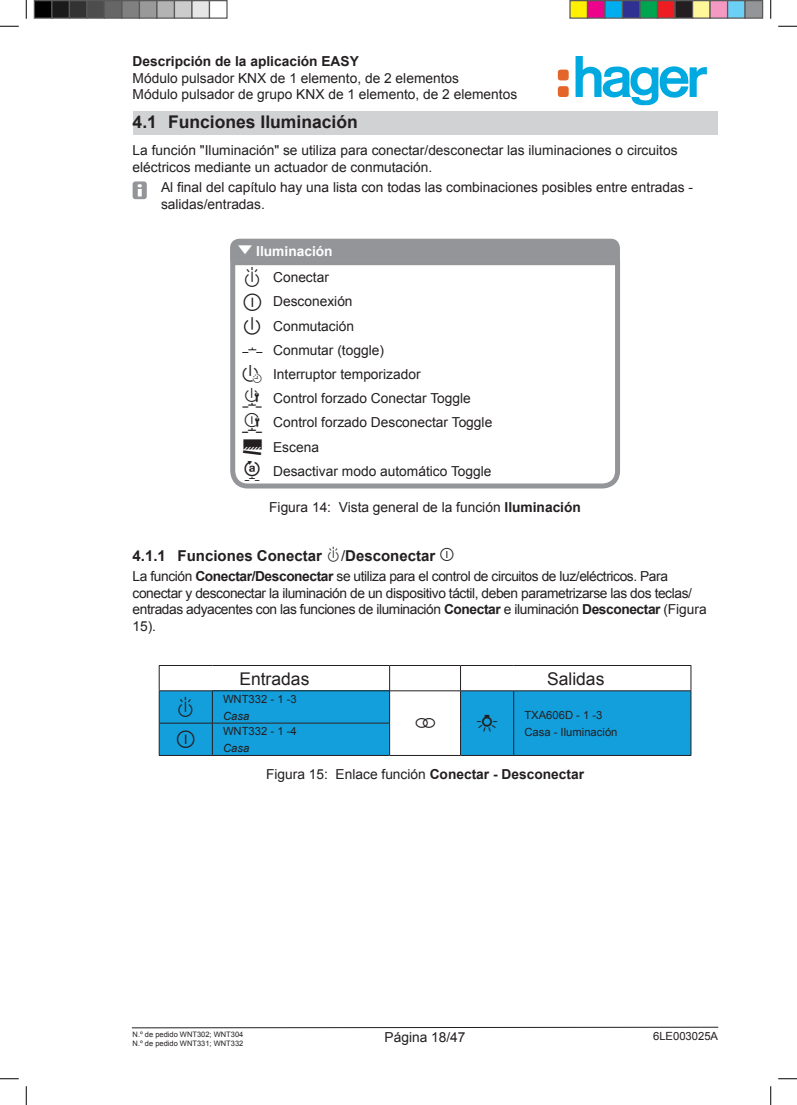
<style>
.page{position:relative;width:797px;height:1105px;background:#fff}
.page>*{position:absolute;margin:0;border:0;box-sizing:border-box;transform-origin:0 0}
.t1{font:700 17.5px "Arial";color:#231f20}
.t2{font:17.5px "Arial";color:#231f20}
.t3{font:700 15px "Arial";color:#231f20}
.t4{font:13.75px/24.1px "Arial";color:#231f20}
.t5{font:13.75px/16.5px "Arial";letter-spacing:-.03em;color:#231f20}
.t6{font:700 13.75px "Arial";color:#231f20}
.t7{font:700 13.75px "Arial";color:#fff}
.t8{font:11.25px/17px "Arial";color:#231f20}
.t9{font:italic 11.25px "Arial";color:#231f20}
.t10{font:7.5px/9px "Arial";color:#231f20}
.s1{font-weight:700}
.s2{font-weight:400}
</style>
<div class="page">
<div style="left:133px;top:111px;width:584px;height:24px;background:#d1d2d4"></div>
<div style="left:133px;top:181px;width:14px;height:18px;background:#939598;border-radius:3px"></div>
<svg style="left:138px;top:184px;width:4px;height:12px"></svg>
<svg style="left:230px;top:261px;width:390px;height:228px"></svg>
<hr style="left:389px;top:755px;width:71px;height:1px;background:#231f20">
<hr style="left:513px;top:755px;width:178px;height:1px;background:#231f20">
<hr style="left:159px;top:665px;width:53px;height:1px;background:#231f20">
<hr style="left:212px;top:665px;width:177px;height:1px;background:#231f20">
<hr style="left:460px;top:665px;width:53px;height:1px;background:#231f20">
<hr style="left:513px;top:665px;width:178px;height:1px;background:#231f20">
<hr style="left:460px;top:755px;width:53px;height:1px;background:#231f20">
<hr style="left:159px;top:755px;width:53px;height:1px;background:#231f20">
<hr style="left:212px;top:755px;width:177px;height:1px;background:#231f20">
<hr style="left:389px;top:665px;width:71px;height:1px;background:#231f20">
<svg style="left:131px;top:1026px;width:588px;height:2px"></svg>
<svg style="left:575px;top:56px;width:132px;height:49px"></svg>
<div style="left:558px;top:70px;width:10px;height:10px;background:#e46529;border-radius:3px"></div>
<div style="left:558px;top:86px;width:10px;height:11px;background:#e46529;border-radius:3px"></div>
<svg style="left:0;top:25px;width:19px;height:2px"></svg>
<svg style="left:778px;top:25px;width:19px;height:2px"></svg>
<svg style="left:0;top:1078px;width:19px;height:1px"></svg>
<svg style="left:778px;top:1078px;width:19px;height:1px"></svg>
<svg style="left:25px;top:0;width:2px;height:19px"></svg>
<svg style="left:25px;top:1086px;width:2px;height:19px"></svg>
<svg style="left:770px;top:0;width:1px;height:19px"></svg>
<svg style="left:770px;top:1086px;width:1px;height:19px"></svg>
<div style="left:34px;top:1px;width:18px;height:17px;background:#000"></div>
<div style="left:34px;top:0;width:18px;height:19px;border:1px solid #595959"></div>
<div style="left:52px;top:1px;width:17px;height:17px;background:#1a1a1a"></div>
<div style="left:51px;top:0;width:19px;height:19px;border:1px solid #595959"></div>
<div style="left:69px;top:1px;width:18px;height:17px;background:#333"></div>
<div style="left:69px;top:0;width:19px;height:19px;border:1px solid #595959"></div>
<div style="left:87px;top:1px;width:17px;height:17px;background:#4d4d4d"></div>
<div style="left:86px;top:0;width:19px;height:19px;border:1px solid #595959"></div>
<div style="left:104px;top:1px;width:18px;height:17px;background:#666"></div>
<div style="left:104px;top:0;width:18px;height:19px;border:1px solid #595959"></div>
<div style="left:122px;top:1px;width:17px;height:17px;background:#808080"></div>
<div style="left:121px;top:0;width:19px;height:19px;border:1px solid #595959"></div>
<div style="left:139px;top:1px;width:18px;height:17px;background:#999"></div>
<div style="left:139px;top:0;width:19px;height:19px;border:1px solid #595959"></div>
<div style="left:157px;top:1px;width:17px;height:17px;background:#b3b3b3"></div>
<div style="left:156px;top:0;width:19px;height:19px;border:1px solid #595959"></div>
<div style="left:174px;top:1px;width:18px;height:17px;background:#ccc"></div>
<div style="left:174px;top:0;width:18px;height:19px;border:1px solid #595959"></div>
<div style="left:192px;top:1px;width:17px;height:17px;background:#e6e6e6"></div>
<div style="left:191px;top:0;width:19px;height:19px;border:1px solid #595959"></div>
<div style="left:209px;top:0;width:19px;height:19px;border:1px solid #595959"></div>
<div style="left:570px;top:1px;width:17px;height:17px;background:#fff101"></div>
<div style="left:569px;top:0;width:19px;height:19px;border:1px solid #595959"></div>
<div style="left:587px;top:1px;width:18px;height:17px;background:#ed028c"></div>
<div style="left:587px;top:0;width:18px;height:19px;border:1px solid #595959"></div>
<div style="left:605px;top:1px;width:17px;height:17px;background:#00aeef"></div>
<div style="left:604px;top:0;width:19px;height:19px;border:1px solid #595959"></div>
<div style="left:622px;top:1px;width:18px;height:17px;background:#2e3092"></div>
<div style="left:622px;top:0;width:18px;height:19px;border:1px solid #595959"></div>
<div style="left:640px;top:1px;width:17px;height:17px;background:#00a54f"></div>
<div style="left:639px;top:0;width:19px;height:19px;border:1px solid #595959"></div>
<div style="left:657px;top:1px;width:18px;height:17px;background:#ee1d23"></div>
<div style="left:657px;top:0;width:18px;height:19px;border:1px solid #595959"></div>
<div style="left:675px;top:1px;width:17px;height:17px;background:#231f20"></div>
<div style="left:674px;top:0;width:19px;height:19px;border:1px solid #595959"></div>
<div style="left:692px;top:1px;width:18px;height:17px;background:#fff79a"></div>
<div style="left:692px;top:0;width:18px;height:19px;border:1px solid #595959"></div>
<div style="left:710px;top:1px;width:17px;height:17px;background:#f499c2"></div>
<div style="left:709px;top:0;width:19px;height:19px;border:1px solid #595959"></div>
<div style="left:727px;top:1px;width:18px;height:17px;background:#6bcff6"></div>
<div style="left:727px;top:0;width:18px;height:19px;border:1px solid #595959"></div>
<div style="left:745px;top:1px;width:17px;height:17px;background:#939598"></div>
<div style="left:744px;top:0;width:19px;height:19px;border:1px solid #595959"></div>
<div style="left:230px;top:238px;width:390px;height:23px;background:#939598"></div>
<svg style="left:245px;top:267px;width:14px;height:20px"></svg>
<svg style="left:244px;top:293px;width:17px;height:18px"></svg>
<svg style="left:244px;top:317px;width:16px;height:17px"></svg>
<svg style="left:242px;top:347px;width:20px;height:6px"></svg>
<svg style="left:242px;top:365px;width:20px;height:67px"></svg>
<svg style="left:243px;top:439px;width:19px;height:42px"></svg>
<svg style="left:159px;top:666px;width:532px;height:89px"></svg>
<p class="t6" style="left:133px;top:52px;width:228px">Descripción de la aplicación EASY</p>
<p class="t4" style="left:133px;top:70px;width:386px;line-height:16.5px">Módulo pulsador KNX de 1 elemento, de 2 elementos<br>Módulo pulsador de grupo KNX de 1 elemento, de 2 elementos</p>
<p class="t1" style="left:133px;top:110px;width:227px">4.1 Funciones Iluminación</p>
<p class="t4" style="left:133px;top:142px;width:546px;line-height:16.5px">La función "Iluminación" se utiliza para conectar/desconectar las iluminaciones o circuitos eléctricos mediante un actuador de conmutación.</p>
<p class="t4" style="left:161px;top:179px;width:533px;line-height:16.5px">Al final del capítulo hay una lista con todas las combinaciones posibles entre entradas - salidas/entradas.</p>
<p class="t7" style="left:256px;top:242px;width:78px">Iluminación</p>
<p class="t4" style="left:273px;top:266px;width:221px">Conectar<br>Desconexión<br>Conmutación<br>Conmutar (toggle)<br>Interruptor temporizador<br>Control forzado Conectar Toggle<br>Control forzado Desconectar Toggle<br>Escena<br>Desactivar modo automático Toggle</p>
<p class="t4" style="left:269px;top:495px;width:313px">Figura 14: Vista general de la función <span class="s1">Iluminación</span></p>
<p class="t3" style="left:133px;top:546px;width:191px">4.1.1 Funciones Conectar</p>
<p class="t3" style="left:341px;top:546px;width:96px"><span class="s2">/</span>Desconectar</p>
<p class="t5" style="left:133px;top:568px;width:575px">La función <span class="s1">Conectar/Desconectar</span> se utiliza para el control de circuitos de luz/eléctricos. Para conectar y desconectar la iluminación de un dispositivo táctil, deben parametrizarse las dos teclas/ entradas adyacentes con las funciones de iluminación <span class="s1">Conectar</span> e iluminación <span class="s1">Desconectar</span> (Figura 15).</p>
<p class="t2" style="left:239px;top:667px;width:72px">Entradas</p>
<p class="t2" style="left:547px;top:667px;width:59px">Salidas</p>
<p class="t8" style="left:223px;top:690px;width:75px">WNT332 - 1 -3</p>
<p class="t9" style="left:223px;top:708px;width:28px">Casa</p>
<p class="t8" style="left:524px;top:706px;width:95px">TXA606D - 1 -3<br>Casa - Iluminación</p>
<p class="t8" style="left:223px;top:722px;width:75px">WNT332 - 1 -4</p>
<p class="t9" style="left:223px;top:741px;width:28px">Casa</p>
<p class="t4" style="left:266px;top:763px;width:319px">Figura 15: Enlace función <span class="s1">Conectar - Desconectar</span></p>
<p class="t10" style="left:133px;top:1030px;width:112px">N.º de pedido WNT302; WNT304<br>N.º de pedido WNT331; WNT332</p>
<p class="t8" style="left:653px;top:1027px;width:67px">6LE003025A</p>
<p class="t4" style="left:384px;top:1025px;width:83px">Página 18/47</p>
</div>
